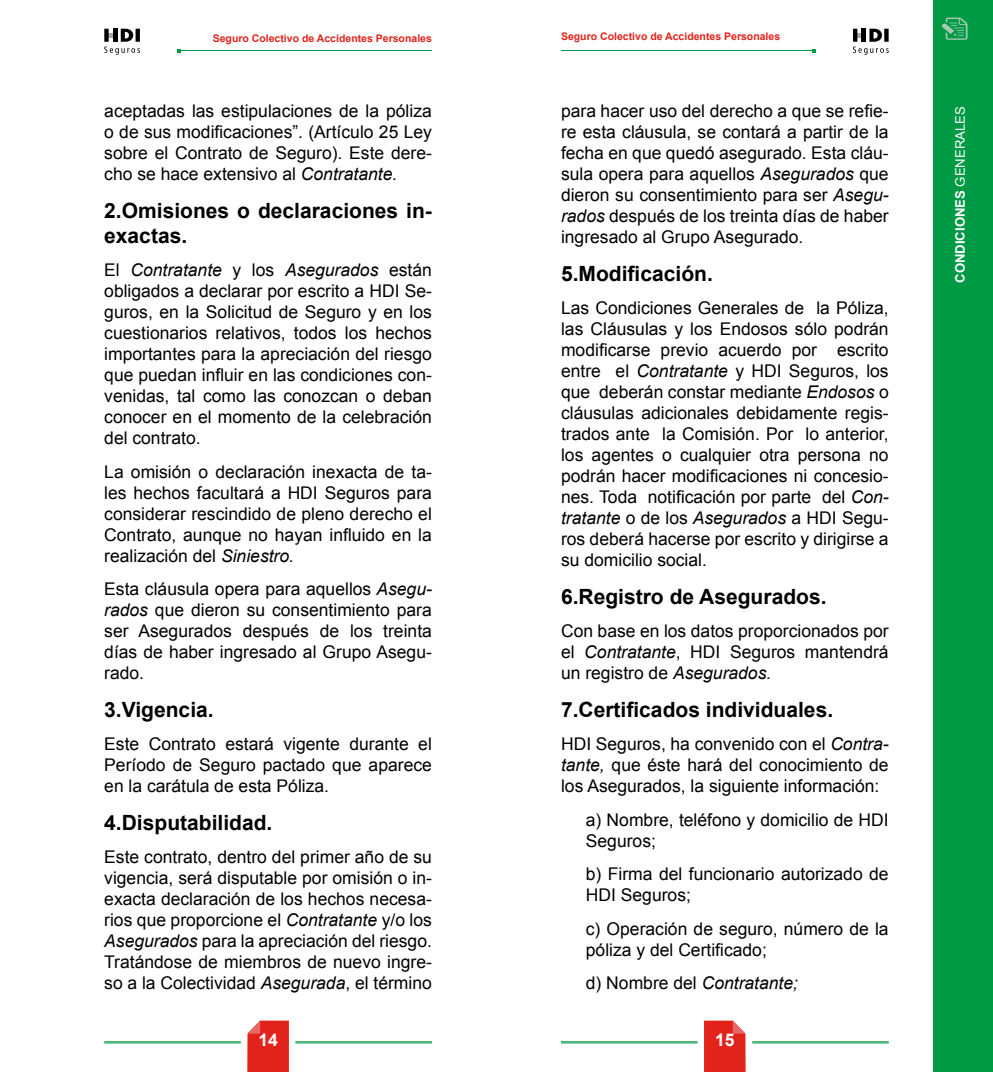
<style>
.page{position:relative;width:993px;height:1072px;background:#fff}
.page>*{position:absolute;margin:0;border:0;box-sizing:border-box;transform-origin:0 0}
.t1{font:700 21px/25.2px "Arial";color:#000}
.t2{font:17.5px/21px "Arial";color:#000;text-align:justify}
.t3{font:italic 17.5px "Arial";color:#000}
.t4{font:700 17.5px "Arial";color:#fff}
.t5{font:700 13.12px "Arial";color:#fff}
.t6{font:700 10.5px "Arial";color:#e2231b}
.s1{font-style:italic}
.s2{font-style:normal}
.s3{font-weight:400}
</style>
<div class="page">
<svg style="left:247px;top:1020px;width:42px;height:51px;background:#e3332b"></svg>
<svg style="left:853px;top:29px;width:35px;height:26px"></svg>
<svg style="left:104px;top:29px;width:36px;height:26px"></svg>
<div style="left:933px;top:0;width:59px;height:1071px;background:#094"></div>
<hr style="left:104px;top:1041px;width:137px;height:1px;background:#094">
<hr style="left:104px;top:1042px;width:137px;height:1px;background:#094">
<hr style="left:295px;top:1041px;width:137px;height:1px;background:#094">
<hr style="left:295px;top:1042px;width:137px;height:1px;background:#094">
<svg style="left:704px;top:1020px;width:41px;height:51px;background:#e33028"></svg>
<hr style="left:752px;top:1041px;width:136px;height:1px;background:#094">
<hr style="left:752px;top:1042px;width:136px;height:1px;background:#094">
<hr style="left:561px;top:1041px;width:136px;height:1px;background:#094">
<hr style="left:561px;top:1042px;width:136px;height:1px;background:#094">
<svg style="left:941px;top:18px;width:26px;height:22px"></svg>
<hr style="left:561px;top:50px;width:252px;height:1px;background:#094">
<hr style="left:179px;top:50px;width:253px;height:1px;background:#094">
<p class="t6" style="left:213px;top:31px;width:221px">Seguro Colectivo de Accidentes Personales</p>
<p class="t6" style="left:561px;top:30px;width:221px">Seguro Colectivo de Accidentes Personales</p>
<p class="t2" style="left:104px;top:100px;width:329px">aceptadas las estipulaciones de la póliza o de sus modificaciones”. (Artículo 25 Ley sobre el Contrato de Seguro). Este dere&shy;cho se hace extensivo al <span class="s1">Contratante.</span></p>
<p class="t1" style="left:104px;top:198px;width:329px">2.Omisiones o declaraciones in&shy;exactas.</p>
<p class="t2" style="left:104px;top:260px;width:329px">El <span class="s1">Contratante</span> y los <span class="s1">Asegurados</span> están obligados a declarar por escrito a HDI Se&shy;guros, en la Solicitud de Seguro y en los cuestionarios relativos, todos los hechos importantes para la apreciación del riesgo que puedan influir en las condiciones con&shy;venidas, tal como las conozcan o deban conocer en el momento de la celebración del contrato.</p>
<p class="t2" style="left:104px;top:461px;width:329px">La omisión o declaración inexacta de ta&shy;les hechos facultará a HDI Seguros para considerar rescindido de pleno derecho el Contrato, aunque no hayan influido en la realización del <span class="s1">Siniestro.</span></p>
<p class="t2" style="left:104px;top:578px;width:329px">Esta cláusula opera para aquellos <span class="s1">Asegu&shy;rados</span> que dieron su consentimiento para ser Asegurados después de los treinta días de haber ingresado al Grupo Asegu&shy;rado.</p>
<p class="t1" style="left:104px;top:697px;width:111px">3.Vigencia.</p>
<p class="t2" style="left:104px;top:733px;width:329px">Este Contrato estará vigente durante el Período de Seguro pactado que aparece en la carátula de esta Póliza.</p>
<p class="t1" style="left:104px;top:810px;width:170px">4.Disputabilidad.</p>
<p class="t2" style="left:104px;top:846px;width:329px">Este contrato, dentro del primer año de su vigencia, será disputable por omisión o in&shy;exacta declaración de los hechos necesa&shy;rios que proporcione el <span class="s1">Contratante</span> y/o los <span class="s1">Asegurados</span> para la apreciación del riesgo.<br>Tratándose de miembros de nuevo ingre&shy;so a la Colectividad <span class="s1">Asegurada</span>, el término</p>
<p class="t2" style="left:561px;top:100px;width:329px">para hacer uso del derecho a que se refie&shy;re esta cláusula, se contará a partir de la fecha en que quedó asegurado. Esta cláu&shy;sula opera para aquellos <span class="s1">Asegurados</span> que dieron su consentimiento para ser <span class="s1">Asegu&shy;rados</span> después de los treinta días de haber ingresado al Grupo Asegurado.</p>
<p class="t1" style="left:561px;top:261px;width:153px">5.Modificación.</p>
<p class="t2" style="left:561px;top:297px;width:329px">Las Condiciones Generales de la Póliza, las Cláusulas y los Endosos sólo podrán modificarse previo acuerdo por escrito entre el <span class="s1">Contratante</span> y HDI Seguros, los que deberán constar mediante <span class="s1">Endosos</span> o cláusulas adicionales debidamente regis&shy;trados ante la Comisión. Por lo anterior, los agentes o cualquier otra persona no podrán hacer modificaciones ni concesio&shy;nes. Toda notificación por parte del <span class="s1">Con&shy;tratante</span> o de los <span class="s1">Asegurados</span> a HDI Segu&shy;ros deberá hacerse por escrito y dirigirse a su domicilio social.</p>
<p class="t1" style="left:561px;top:584px;width:267px">6.Registro de Asegurados.</p>
<p class="t2" style="left:561px;top:620px;width:329px">Con base en los datos proporcionados por el <span class="s1">Contratante</span>, HDI Seguros mantendrá un registro de <span class="s1">Asegurados.</span></p>
<p class="t1" style="left:561px;top:697px;width:273px">7.Certificados individuales.</p>
<p class="t2" style="left:561px;top:733px;width:329px">HDI Seguros, ha convenido con el <span class="s1">Contra&shy;tante,</span> que éste hará del conocimiento de los Asegurados, la siguiente información:</p>
<p class="t2" style="left:585px;top:809px;width:304px">a) Nombre, teléfono y domicilio de HDI<br>Seguros;</p>
<p class="t2" style="left:585px;top:863px;width:304px">b) Firma del funcionario autorizado de<br>HDI Seguros;</p>
<p class="t2" style="left:585px;top:918px;width:304px">c) Operación de seguro, número de la póliza y del Certificado;</p>
<p class="t3" style="left:585px;top:971px;width:214px"><span class="s2">d) Nombre del</span> Contratante;</p>
<p class="t4" style="left:258px;top:1028px;width:21px">14</p>
<p class="t4" style="left:715px;top:1028px;width:21px">15</p>
<p class="t5" style="left:951px;top:283px;width:178px;rotate:-90deg">CONDICIONES <span class="s3">GENERALES</span></p>
</div>
